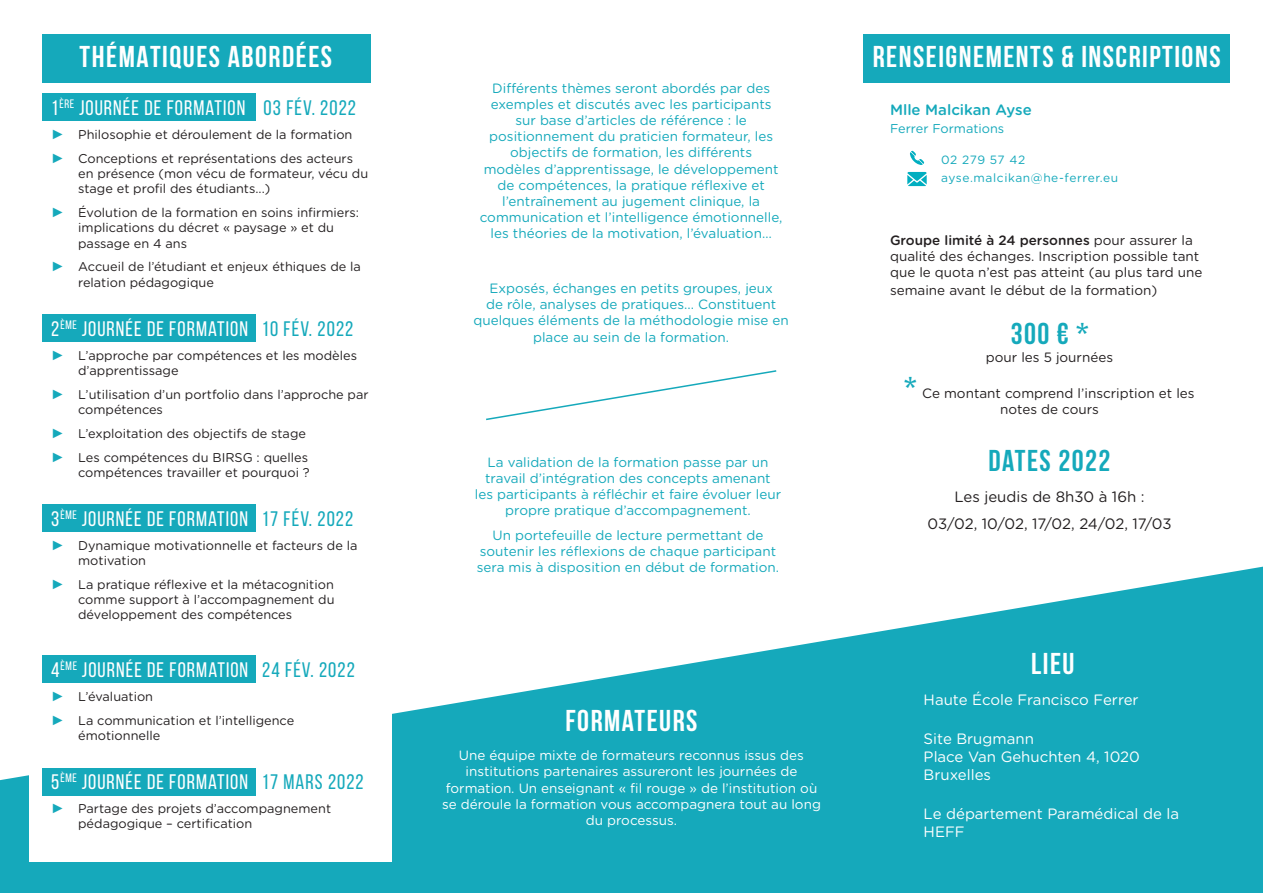
<style>
.page{position:relative;width:1263px;height:893px;background:#fff}
.page>*{position:absolute;margin:0;border:0;box-sizing:border-box;transform-origin:0 0}
.t1{font:700 30px "Bebas Neue";letter-spacing:.05em;color:#fff}
.t2{font:700 30px "Bebas Neue";letter-spacing:.05em;color:#15a9bb}
.t3{font:21px "Bebas Neue";letter-spacing:.05em;color:#fff}
.t4{font:15px/18px "Gotham Rounded";color:#fff}
.t5{font:15px/26.5px "Gotham Rounded";color:#231f20;text-align:center}
.t6{font:500 15px "Gotham Rounded";color:#15a9bb}
.t7{font:13.5px/16.2px "Gotham Rounded";color:#15a9bb;text-align:center}
.t8{font:13.5px/16.2px "Gotham Rounded";color:#231f20}
.t9{font:13.5px/16.2px "Gotham Rounded";color:#fff;text-align:center}
.t10{font:12.75px/15.3px "Gotham Rounded";color:#231f20}
.t11{font:12.75px "Gotham Rounded";color:#15a9bb}
.t12{font:12px/18px "Gotham Rounded";letter-spacing:.05em;color:#15a9bb}
.s1{color:#15a9bb}
.s2{font-family:"Arial";font-size:13.5px;color:#15a9bb}
.s3{font-weight:500}
</style>
<div class="page">
<svg style="left:0;top:567px;width:1263px;height:326px;fill:#15a9bb"></svg>
<div style="left:29px;top:553px;width:363px;height:309px;background:#fff"></div>
<div style="left:42px;top:314px;width:214px;height:28px;background:#15a9bb"></div>
<div style="left:42px;top:94px;width:214px;height:27px;background:#15a9bb"></div>
<div style="left:42px;top:504px;width:214px;height:28px;background:#15a9bb"></div>
<div style="left:42px;top:656px;width:214px;height:27px;background:#15a9bb"></div>
<div style="left:42px;top:768px;width:214px;height:27px;background:#15a9bb"></div>
<svg style="left:486px;top:370px;width:291px;height:51px"></svg>
<div style="left:42px;top:34px;width:329px;height:48px;background:#15a9bb"></div>
<div style="left:863px;top:34px;width:367px;height:48px;background:#15a9bb"></div>
<svg style="left:910px;top:151px;width:14px;height:14px"></svg>
<svg style="left:907px;top:172px;width:20px;height:14px"></svg>
<h1 class="t1" style="left:80px;top:40px;width:254px">THÉMATIQUES ABORDÉES</h1>
<h2 class="t3" style="left:51px;top:96px;width:306px">1<sup>ÈRE</sup> JOURNÉE DE FORMATION <span class="s1">03 FÉV. 2022</span></h2>
<p class="t10" style="left:51px;top:122px;width:303px;line-height:23.9px"><span class="s2">►</span> Philosophie et déroulement de la formation <span class="s2">►</span> Conceptions et représentations des acteurs</p>
<p class="t10" style="left:78px;top:165px;width:292px">en présence (mon vécu de formateur, vécu du stage et profil des étudiants...)</p>
<p class="t10" style="left:78px;top:204px;width:283px;text-indent:-27px"><span class="s2">►</span> Évolution de la formation en soins infirmiers: implications du décret « paysage » et du passage en 4 ans</p>
<p class="t10" style="left:78px;top:259px;width:284px;text-indent:-27px"><span class="s2">►</span> Accueil de l’étudiant et enjeux éthiques de la relation pédagogique</p>
<h2 class="t3" style="left:51px;top:317px;width:304px">2<sup>ÈME</sup> JOURNÉE DE FORMATION <span class="s1">10 FÉV. 2022</span></h2>
<p class="t10" style="left:78px;top:347px;width:280px;text-indent:-27px"><span class="s2">►</span> L’approche par compétences et les modèles d’apprentissage</p>
<p class="t10" style="left:78px;top:386px;width:292px;text-indent:-27px"><span class="s2">►</span> L’utilisation d’un portfolio dans l’approche par compétences</p>
<p class="t10" style="left:51px;top:421px;width:258px;line-height:23.9px"><span class="s2">►</span> L’exploitation des objectifs de stage <span class="s2">►</span> Les compétences du BIRSG : quelles</p>
<p class="t10" style="left:78px;top:464px;width:233px">compétences travailler et pourquoi ?</p>
<h2 class="t3" style="left:51px;top:507px;width:304px">3<sup>ÈME</sup> JOURNÉE DE FORMATION <span class="s1">17 FÉV. 2022</span></h2>
<p class="t10" style="left:78px;top:537px;width:281px;text-indent:-27px"><span class="s2">►</span> Dynamique motivationnelle et facteurs de la motivation</p>
<p class="t10" style="left:78px;top:576px;width:258px;text-align:justify;text-indent:-27px"><span class="s2">►</span> La pratique réflexive et la métacognition comme support à l’accompagnement du développement des compétences</p>
<h2 class="t3" style="left:51px;top:658px;width:305px">4<sup>ÈME</sup> JOURNÉE DE FORMATION <span class="s1">24 FÉV. 2022</span></h2>
<p class="t10" style="left:51px;top:684px;width:245px;line-height:23.9px"><span class="s2">►</span> L’évaluation<br><span class="s2">►</span> La communication et l’intelligence</p>
<p class="t10" style="left:78px;top:727px;width:84px">émotionnelle</p>
<h2 class="t3" style="left:51px;top:770px;width:314px">5<sup>ÈME</sup> JOURNÉE DE FORMATION <span class="s1">17 MARS 2022</span></h2>
<p class="t10" style="left:78px;top:800px;width:254px;text-indent:-27px"><span class="s2">►</span> Partage des projets d’accompagnement pédagogique – certification</p>
<p class="t7" style="left:480px;top:79px;width:304px">Différents thèmes seront abordés par des exemples et discutés avec les participants sur base d’articles de référence : le positionnement du praticien formateur, les objectifs de formation, les différents<br>modèles d’apprentissage, le développement de compétences, la pratique réflexive et l’entraînement au jugement clinique, la communication et l’intelligence émotionnelle, les théories de la motivation, l’évaluation…</p>
<p class="t7" style="left:473px;top:279px;width:317px">Exposés, échanges en petits groupes, jeux<br>de rôle, analyses de pratiques... Constituent quelques éléments de la méthodologie mise en place au sein de la formation.</p>
<p class="t7" style="left:475px;top:453px;width:308px">La validation de la formation passe par un travail d’intégration des concepts amenant les participants à réfléchir et faire évoluer leur propre pratique d’accompagnement.</p>
<p class="t7" style="left:477px;top:526px;width:304px">Un portefeuille de lecture permettant de soutenir les réflexions de chaque participant sera mis à disposition en début de formation.</p>
<h1 class="t1" style="left:565px;top:704px;width:133px">FORMATEURS</h1>
<p class="t9" style="left:442px;top:747px;width:380px">Une équipe mixte de formateurs reconnus issus des institutions partenaires assureront les journées de formation. Un enseignant « fil rouge » de l’institution où se déroule la formation vous accompagnera tout au long du processus.</p>
<h1 class="t1" style="left:873px;top:40px;width:349px">RENSEIGNEMENTS &amp; INSCRIPTIONS</h1>
<p class="t6" style="left:890px;top:99px;width:143px">Mlle Malcikan Ayse</p>
<p class="t11" style="left:890px;top:120px;width:116px">Ferrer Formations</p>
<p class="t12" style="left:941px;top:150px;width:179px">02 279 57 42 ayse.malcikan@he-ferrer.eu</p>
<p class="t8" style="left:890px;top:231px;width:314px"><span class="s3">Groupe limité à 24 personnes</span> pour assurer la qualité des échanges. Inscription possible tant que le quota n’est pas atteint (au plus tard une</p>
<p class="t8" style="left:890px;top:282px;width:269px">semaine avant le début de la formation)</p>
<h1 class="t2" style="left:1011px;top:317px;width:79px">300 € *</h1>
<p class="t8" style="left:986px;top:348px;width:129px">pour les 5 journées</p>
<h1 class="t2" style="left:904px;top:371px;width:13px">*</h1>
<p class="t8" style="left:1000px;top:384px;width:196px;text-indent:-78px">Ce montant comprend l’inscription et les notes de cours</p>
<h1 class="t2" style="left:988px;top:445px;width:123px">DATES 2022</h1>
<p class="t5" style="left:927px;top:483px;width:246px">Les jeudis de 8h30 à 16h :<br>03/02, 10/02, 17/02, 24/02, 17/03</p>
<h1 class="t1" style="left:1031px;top:647px;width:45px">LIEU</h1>
<p class="t4" style="left:924px;top:690px;width:217px">Haute École Francisco Ferrer</p>
<p class="t4" style="left:924px;top:729px;width:218px">Site Brugmann<br>Place Van Gehuchten 4, 1020<br>Bruxelles</p>
<p class="t4" style="left:924px;top:804px;width:257px">Le département Paramédical de la<br>HEFF</p>
</div>
